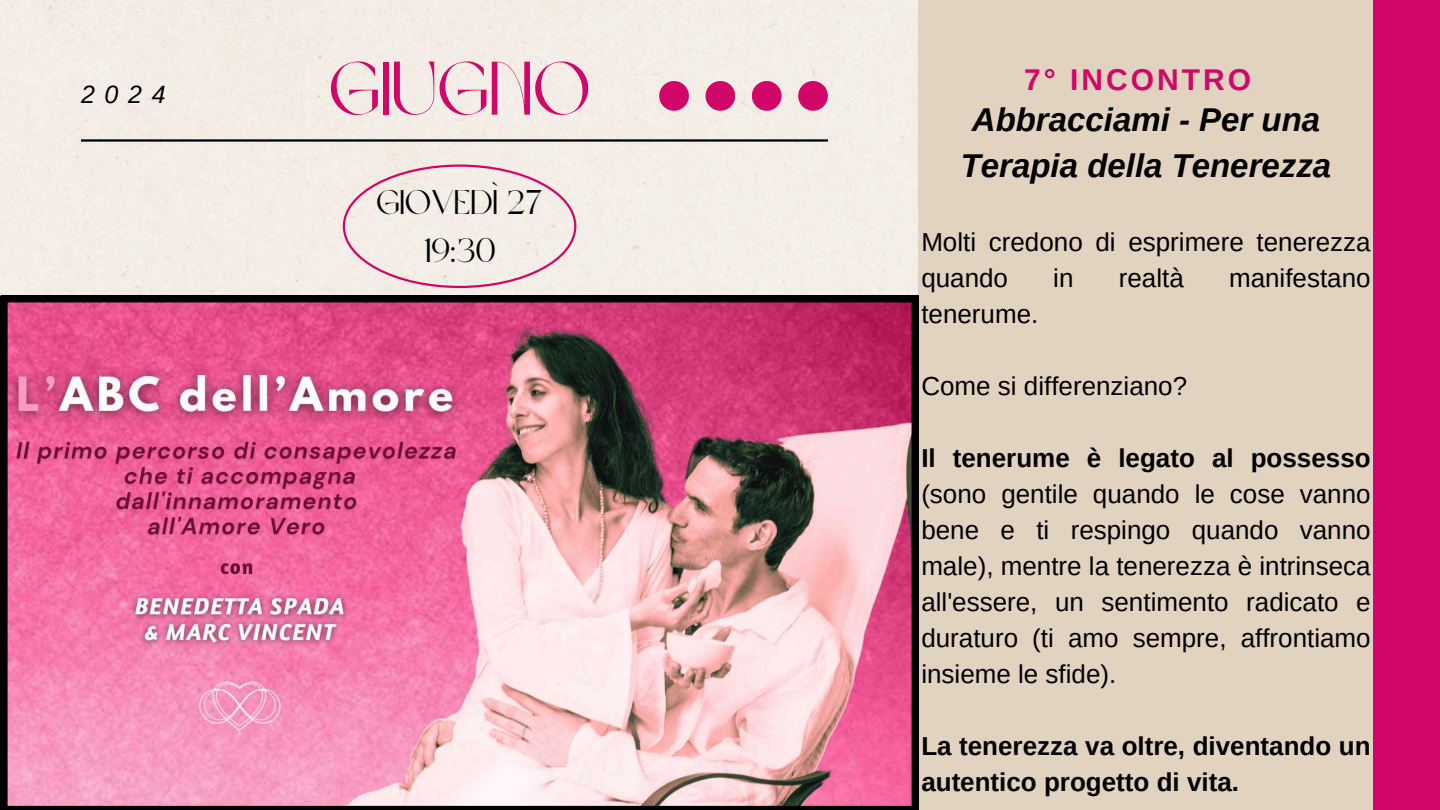
<style>
.page{position:relative;width:1440px;height:810px;background:#fff}
.page>*{position:absolute;margin:0;border:0;box-sizing:border-box;transform-origin:0 0}
.t1{font:75px "Brown Sugar";color:#d00768}
.t2{font:34px/47.2px "Brown Sugar";color:#000;text-align:center}
.t3{font:italic 700 33px/45.8px "Arimo";color:#000;text-align:center}
.t4{font:700 30px "Arimo";letter-spacing:.1em;color:#d00768}
.t5{font:26px/36px "Arimo";color:#000}
.t6{font:700 26px/36px "Arimo";color:#000}
.t7{font:italic 25px "Arimo";color:#000}
</style>
<div class="page">
<div style="left:0;top:0;width:918px;height:810px;background:#f2eee7"></div>
<div style="left:343px;top:164px;width:233px;height:124px;background:#f2eee7"></div>
<div style="left:918px;top:0;width:456px;height:810px;background:#e1d3bf"></div>
<hr style="left:81px;top:139px;width:747px;height:3px;background:#000">
<div style="left:798px;top:81px;width:30px;height:30px;background:#d00768;border-radius:50%"></div>
<div style="left:752px;top:81px;width:30px;height:30px;background:#d00768;border-radius:50%"></div>
<div style="left:705px;top:81px;width:30px;height:30px;background:#d00768;border-radius:50%"></div>
<div style="left:659px;top:81px;width:30px;height:30px;background:#d00768;border-radius:50%"></div>
<div style="left:1374px;top:0;width:66px;height:810px;background:#d00768"></div>
<svg style="left:1px;top:296px;width:917px;height:514px;background:#d97e9e"></svg>
<p class="t7" style="left:81px;top:81px;width:86px">2024</p>
<h1 class="t1" style="left:328px;top:58px;width:264px">GIUGNO</h1>
<p class="t4" style="left:1024px;top:63px;width:228px">7° INCONTRO</p>
<p class="t3" style="left:961px;top:97px;width:372px">Abbracciami - Per una<br>Terapia della Tenerezza</p>
<h2 class="t2" style="left:376px;top:182px;width:169px">GIOVEDÌ 27<br>19:30</h2>
<p class="t5" style="left:921px;top:224px;width:451px">Molti credono di esprimere tenerezza quando</p>
<p class="t5" style="left:1053px;top:260px;width:22px">in</p>
<p class="t5" style="left:1119px;top:260px;width:67px">realtà</p>
<p class="t5" style="left:1229px;top:260px;width:143px">manifestano</p>
<p class="t5" style="left:921px;top:296px;width:119px">tenerume.</p>
<p class="t5" style="left:921px;top:368px;width:267px">Come si differenziano?</p>
<p class="t6" style="left:921px;top:440px;width:451px">Il tenerume è legato al possesso</p>
<p class="t5" style="left:921px;top:476px;width:451px;text-align:justify">(sono gentile quando le cose vanno bene e ti respingo quando vanno male), mentre la tenerezza è intrinseca all'essere, un sentimento radicato e duraturo (ti amo sempre, affrontiamo insieme le sfide).</p>
<p class="t6" style="left:921px;top:728px;width:451px">La tenerezza va oltre, diventando un autentico progetto di vita.</p>
</div>
